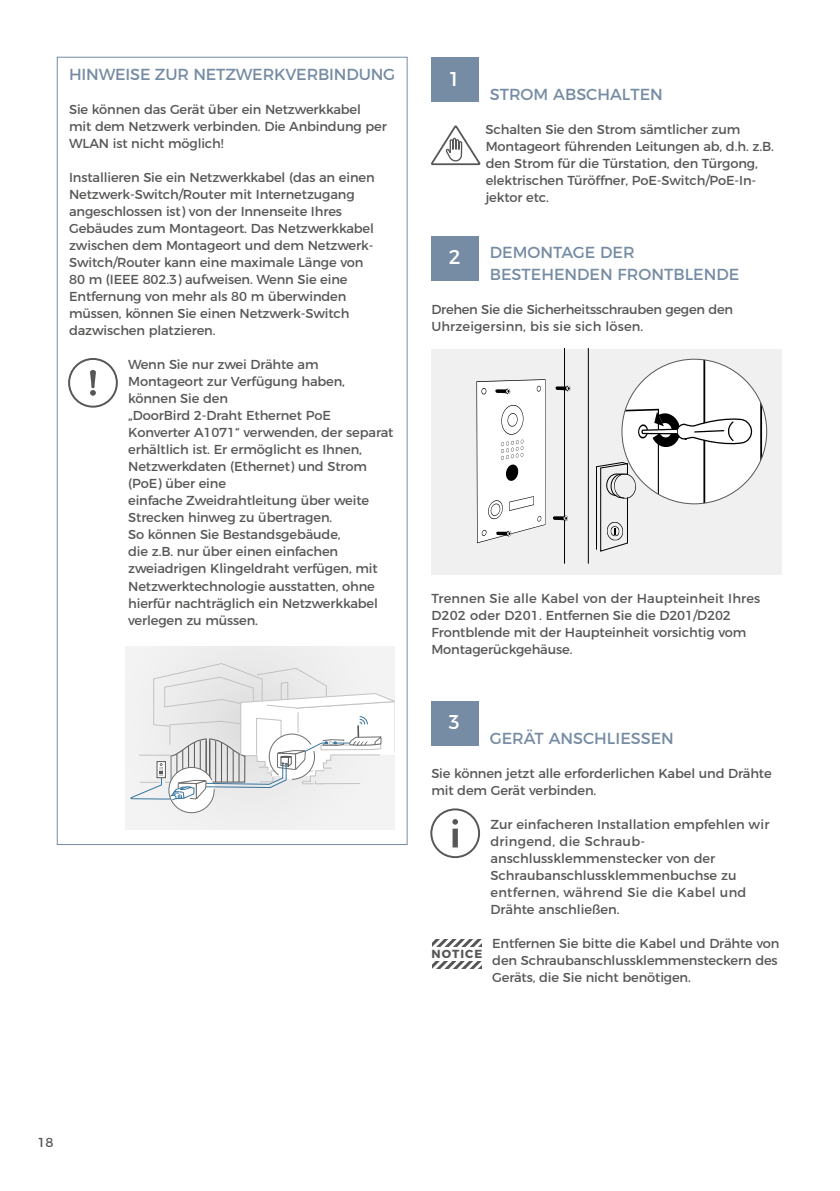
<style>
.page{position:relative;width:840px;height:1191px;background:#fff}
.page>*{position:absolute;margin:0;border:0;box-sizing:border-box;transform-origin:0 0}
.t1{font:20px "Montserrat";color:#fff}
.t2{font:16px/22px "Montserrat";color:#768ca4}
.t3{font:13px/17px "Montserrat";letter-spacing:-.01em;color:#575756}
.t4{font:700 11.6px "Montserrat";letter-spacing:.1em;color:#575756}
</style>
<div class="page">
<svg style="left:431px;top:57px;width:50px;height:109px"></svg>
<div style="left:431px;top:236px;width:47px;height:45px;background:#768ca4"></div>
<div style="left:431px;top:701px;width:47px;height:44px;background:#768ca4"></div>
<div style="left:430px;top:808px;width:50px;height:50px;border:2px solid #575756;border-radius:50%"></div>
<div style="left:452px;top:828px;width:5px;height:19px;background:#575756"></div>
<svg style="left:452px;top:819px;width:6px;height:5px"></svg>
<svg style="left:432px;top:939px;width:49px;height:7px"></svg>
<svg style="left:432px;top:961px;width:49px;height:7px"></svg>
<div style="left:431px;top:349px;width:350px;height:225px;background:#f0f0f0"></div>
<hr style="left:564px;top:349px;width:1px;height:214px;background:#000">
<hr style="left:587px;top:349px;width:1px;height:214px;background:#000">
<svg style="left:555px;top:385px;width:15px;height:6px"></svg>
<svg style="left:553px;top:515px;width:15px;height:6px"></svg>
<svg style="left:476px;top:379px;width:69px;height:164px"></svg>
<div style="left:621px;top:359px;width:145px;height:145px;background:#fff;border-radius:50%"></div>
<hr style="left:703px;top:359px;width:1px;height:145px;background:#000">
<hr style="left:759px;top:359px;width:2px;height:145px;background:#000">
<svg style="left:596px;top:409px;width:156px;height:143px"></svg>
<div style="left:68px;top:358px;width:50px;height:49px;border:2px solid #575756;border-radius:50%"></div>
<svg style="left:90px;top:370px;width:6px;height:26px"></svg>
<div style="left:125px;top:646px;width:269px;height:184px;background:#f1f1f1"></div>
<svg style="left:129px;top:663px;width:265px;height:151px"></svg>
<p class="t2" style="left:69px;top:62px;width:327px">HINWEISE ZUR NETZWERKVERBINDUNG</p>
<p class="t3" style="left:69px;top:100px;width:319px">Sie können das Gerät über ein Netzwerkkabel<br>mit dem Netzwerk verbinden. Die Anbindung per<br>WLAN ist nicht möglich!</p>
<p class="t3" style="left:69px;top:168px;width:307px">Installieren Sie ein Netzwerkkabel (das an einen Netzwerk-Switch/Router mit Internetzugang angeschlossen ist) von der Innenseite Ihres Gebäudes zum Montageort. Das Netzwerkkabel zwischen dem Montageort und dem Netzwerk-Switch/Router kann eine maximale Länge von 80 m (IEEE 802.3) aufweisen. Wenn Sie eine Entfernung von mehr als 80 m überwinden müssen, können Sie einen Netzwerk-Switch dazwischen platzieren.</p>
<p class="t3" style="left:128px;top:355px;width:267px">Wenn Sie nur zwei Drähte am<br>Montageort zur Verfügung haben, können Sie den<br>„DoorBird 2-Draht Ethernet PoE<br>Konverter A1071“ verwenden, der separat erhältlich ist. Er ermöglicht es Ihnen,<br>Netzwerkdaten (Ethernet) und Strom (PoE) über eine<br>einfache Zweidrahtleitung über weite<br>Strecken hinweg zu übertragen.<br>So können Sie Bestandsgebäude,<br>die z.B. nur über einen einfachen zweiadrigen Klingeldraht verfügen, mit<br>Netzwerktechnologie ausstatten, ohne hierfür nachträglich ein Netzwerkkabel verlegen zu müssen.</p>
<h1 class="t1" style="left:450px;top:63px;width:9px">1</h1>
<p class="t2" style="left:489px;top:82px;width:174px">STROM ABSCHALTEN</p>
<p class="t3" style="left:485px;top:120px;width:290px">Schalten Sie den Strom sämtlicher zum Montageort führenden Leitungen ab, d.h. z.B. den Strom für die Türstation, den Türgong, elektrischen Türöffner, PoE-Switch/PoE-In&shy;jektor etc.</p>
<h1 class="t1" style="left:448px;top:241px;width:13px">2</h1>
<p class="t2" style="left:489px;top:240px;width:251px">DEMONTAGE DER<br>BESTEHENDEN FRONTBLENDE</p>
<p class="t3" style="left:431px;top:300px;width:303px">Drehen Sie die Sicherheitsschrauben gegen den<br>Uhrzeigersinn, bis sie sich lösen.</p>
<p class="t3" style="left:431px;top:589px;width:330px">Trennen Sie alle Kabel von der Haupteinheit Ihres D202 oder D201. Entfernen Sie die D201/D202<br>Frontblende mit der Haupteinheit vorsichtig vom Montagerückgehäuse.</p>
<h1 class="t1" style="left:448px;top:705px;width:12px">3</h1>
<p class="t2" style="left:489px;top:726px;width:185px">GERÄT ANSCHLIESSEN</p>
<p class="t3" style="left:431px;top:764px;width:342px">Sie können jetzt alle erforderlichen Kabel und Drähte mit dem Gerät verbinden.</p>
<p class="t3" style="left:490px;top:815px;width:280px">Zur einfacheren Installation empfehlen wir dringend, die Schraub&shy;anschlussklemmenstecker von der<br>Schraubanschlussklemmenbuchse zu entfernen, während Sie die Kabel und<br>Drähte anschließen.</p>
<p class="t4" style="left:431px;top:944px;width:53px">NOTICE</p>
<p class="t3" style="left:492px;top:934px;width:289px">Entfernen Sie bitte die Kabel und Drähte von den Schraubanschlussklemmensteckern des<br>Geräts, die Sie nicht benötigen.</p>
<p class="t3" style="left:37px;top:1132px;width:18px">18</p>
</div>
